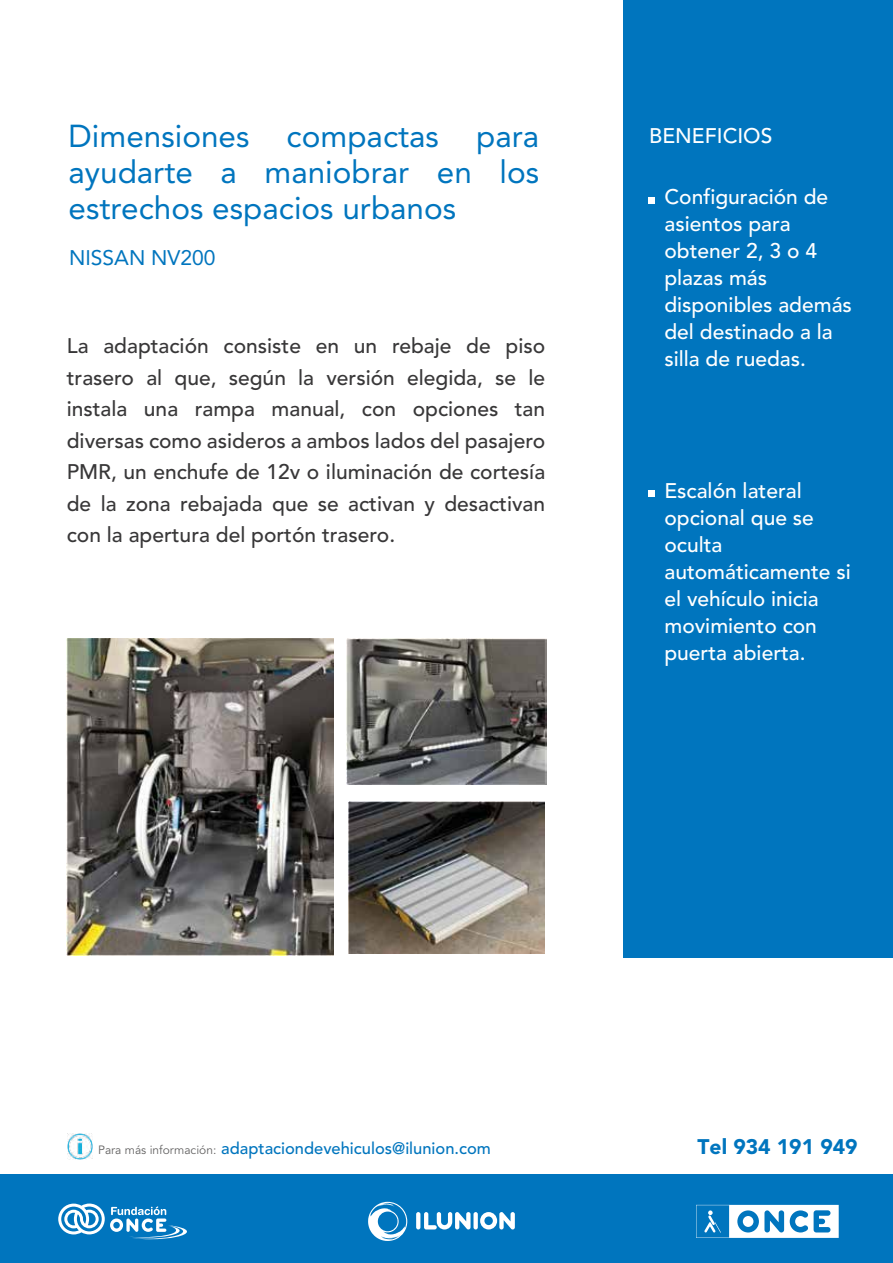
<style>
.page{position:relative;width:893px;height:1263px;background:#fff}
.page>*{position:absolute;margin:0;border:0;box-sizing:border-box;transform-origin:0 0}
.t1{font:31.5px/36px "Avenir";color:#0075be;text-align:justify}
.t2{font:500 21px/31.5px "Avenir";color:#383738;text-align:justify}
.t3{font:500 21px/27px "Avenir";color:#fff}
.t4{font:900 21px "Avenir";color:#0075be}
.t5{font:21px "Avenir";color:#0075be}
.t6{font:500 16.5px "Avenir";color:#0075be}
.s1{font-weight:400;font-size:12px;color:#646363}
</style>
<div class="page">
<div style="left:623px;top:0;width:270px;height:957px;background:#0075be"></div>
<div style="left:0;top:1174px;width:893px;height:89px;background:#0075be"></div>
<svg style="left:58px;top:1203px;width:129px;height:36px"></svg>
<svg style="left:696px;top:1205px;width:143px;height:33px"></svg>
<svg style="left:368px;top:1202px;width:147px;height:39px"></svg>
<img style="left:67px;top:638px;width:266px;height:317px">
<img style="left:348px;top:801px;width:197px;height:152px">
<img style="left:346px;top:638px;width:201px;height:146px">
<div style="left:648px;top:197px;width:7px;height:6px;background:#fff"></div>
<div style="left:648px;top:491px;width:7px;height:6px;background:#fff"></div>
<img style="left:67px;top:1133px;width:26px;height:26px">
<h1 class="t1" style="left:69px;top:118px;width:472px">Dimensiones compactas para ayudarte a maniobrar en los estrechos espacios urbanos</h1>
<p class="t5" style="left:69px;top:245px;width:148px">NISSAN NV200</p>
<p class="t2" style="left:67px;top:331px;width:480px">La adaptación consiste en un rebaje de piso trasero al que, según la versión elegida, se le instala una rampa manual, con opciones tan diversas como asideros a ambos lados del pasajero PMR, un enchufe de 12v o iluminación de cortesía de la zona rebajada que se activan y desactivan con la apertura del portón trasero.</p>
<p class="t3" style="left:649px;top:122px;width:125px">BENEFICIOS</p>
<p class="t3" style="left:664px;top:184px;width:189px">Configuración de asientos para obtener 2, 3 o 4 plazas más disponibles además del destinado a la silla de ruedas.</p>
<p class="t3" style="left:664px;top:478px;width:188px">Escalón lateral opcional que se oculta automáticamente si el vehículo inicia movimiento con puerta abierta.</p>
<p class="t6" style="left:98px;top:1139px;width:394px"><span class="s1">Para más información:</span> adaptaciondevehiculos@ilunion.com</p>
<p class="t4" style="left:698px;top:1134px;width:162px">Tel 934 191 949</p>
</div>
